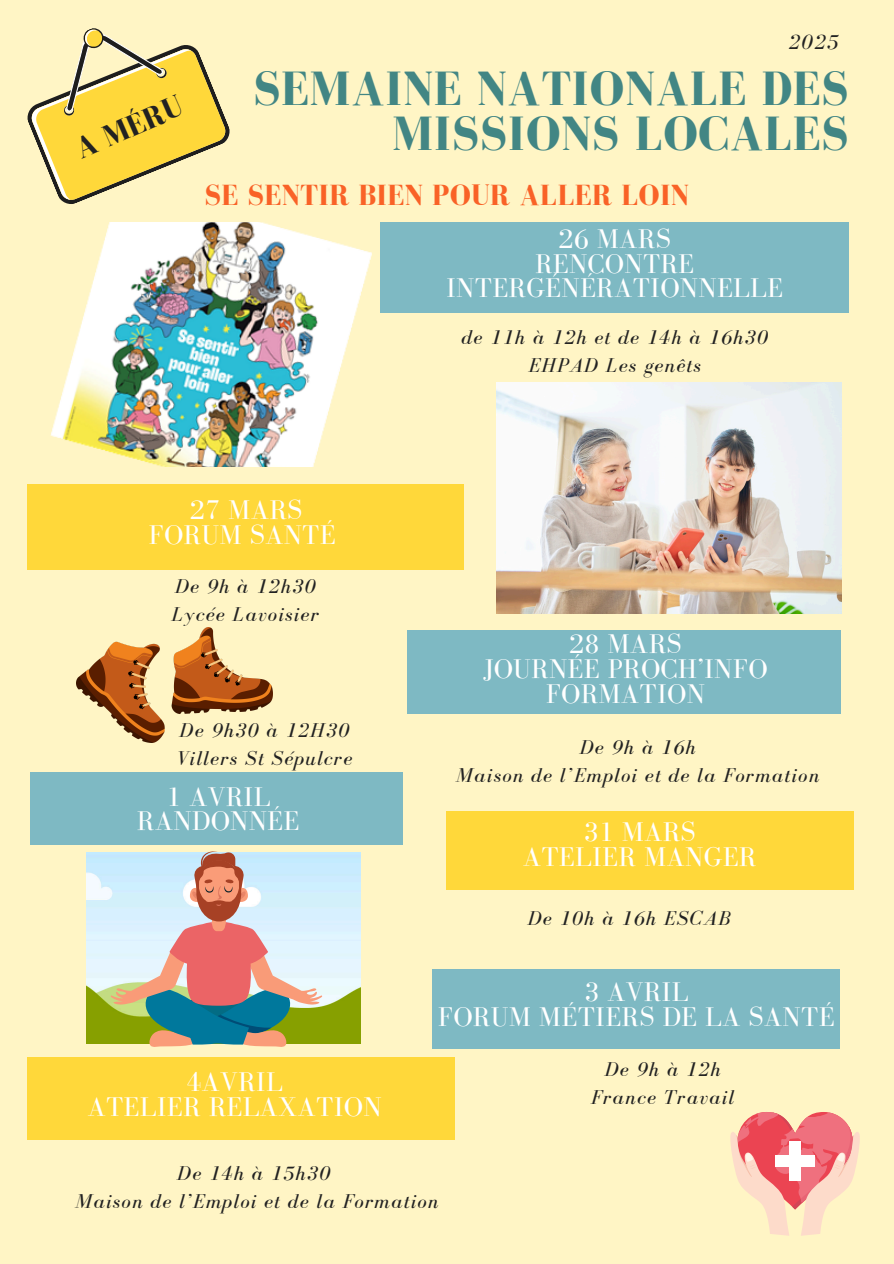
<style>
.page{position:relative;width:894px;height:1264px;background:#fff}
.page>*{position:absolute;margin:0;border:0;box-sizing:border-box;transform-origin:0 0}
.t1{font:700 49.5px/45px "Bodoni FLF";letter-spacing:.01em;color:#428684;text-align:right}
.t2{font:700 30.75px "Bodoni FLF";color:#222}
.t3{font:700 30px "Bodoni FLF";letter-spacing:.01em;color:#f96227}
.t4{font:27.75px/24.8px "Bodoni FLF";letter-spacing:.01em;color:#fff;text-align:center}
.t5{font:italic 21.45px "Bodoni FLF";color:#222}
.t6{font:italic 20.55px "Bodoni FLF";letter-spacing:.06em;color:#222}
</style>
<div class="page">
<div style="left:0;top:0;width:893px;height:1263px;background:#fff5c5"></div>
<img style="left:51px;top:222px;width:321px;height:244px">
<img style="left:496px;top:383px;width:345px;height:230px">
<img style="left:86px;top:853px;width:275px;height:190px">
<div style="left:380px;top:222px;width:468px;height:90px;background:#7eb9c3"></div>
<div style="left:27px;top:485px;width:436px;height:84px;background:#ffd83a"></div>
<div style="left:446px;top:811px;width:407px;height:79px;background:#ffd83a"></div>
<div style="left:407px;top:630px;width:433px;height:83px;background:#7eb9c3"></div>
<svg style="left:27px;top:28px;width:203px;height:176px"></svg>
<div style="left:30px;top:772px;width:372px;height:72px;background:#7eb9c3"></div>
<img style="left:76px;top:627px;width:196px;height:115px">
<div style="left:432px;top:969px;width:407px;height:79px;background:#7eb9c3"></div>
<div style="left:27px;top:1057px;width:427px;height:82px;background:#ffd83a"></div>
<svg style="left:111px;top:851px;width:211px;height:196px;background:#bcb8b0"></svg>
<svg style="left:730px;top:1112px;width:130px;height:123px"></svg>
<div style="left:789px;top:1140px;width:11px;height:40px;background:#fff"></div>
<div style="left:774px;top:1154px;width:40px;height:12px;background:#fff"></div>
<h2 class="t2" style="left:70px;top:135px;width:115px;rotate:-24deg">A MÉRU</h2>
<p class="t5" style="left:788px;top:30px;width:51px">2025</p>
<p class="t1" style="left:253px;top:66px;width:597px">SEMAINE NATIONALE DES<br>MISSIONS LOCALES</p>
<h2 class="t3" style="left:204px;top:178px;width:486px">SE SENTIR BIEN POUR ALLER LOIN</h2>
<p class="t4" style="left:446px;top:226px;width:338px">26 MARS<br>RENCONTRE<br>INTERGÉNÉRATIONNELLE</p>
<p class="t6" style="left:461px;top:326px;width:308px">de 11h à 12h et de 14h à 16h30</p>
<p class="t6" style="left:528px;top:354px;width:174px">EHPAD Les genêts</p>
<h2 class="t4" style="left:148px;top:497px;width:188px">27 MARS<br>FORUM SANTÉ</h2>
<h1 class="t6" style="left:175px;top:575px;width:142px">De 9h à 12h30</h1>
<h2 class="t6" style="left:171px;top:603px;width:149px">Lycée Lavoisier</h2>
<p class="t6" style="left:180px;top:719px;width:171px">De 9h30 à 12H30</p>
<p class="t6" style="left:176px;top:747px;width:177px">Villers St Sépulcre</p>
<h2 class="t4" style="left:137px;top:783px;width:164px">1 AVRIL<br>RANDONNÉE</h2>
<p class="t4" style="left:87px;top:1069px;width:296px">4AVRIL<br>ATELIER RELAXATION</p>
<p class="t4" style="left:483px;top:631px;width:286px">28 MARS<br>JOURNÉE PROCH’INFO<br>FORMATION</p>
<p class="t6" style="left:579px;top:735px;width:117px">De 9h à 16h</p>
<p class="t6" style="left:456px;top:763px;width:364px">Maison de l’Emploi et de la Formation</p>
<p class="t4" style="left:526px;top:634px;width:161px">26 MARS<br>RENCONTRE</p>
<p class="t4" style="left:522px;top:819px;width:235px">31 MARS<br>ATELIER MANGER</p>
<p class="t6" style="left:527px;top:906px;width:204px">De 10h à 16h ESCAB</p>
<p class="t4" style="left:438px;top:979px;width:398px">3 AVRIL<br>FORUM MÉTIERS DE LA SANTÉ</p>
<h2 class="t6" style="left:604px;top:1058px;width:117px">De 9h à 12h</h2>
<p class="t6" style="left:591px;top:1086px;width:145px">France Travail</p>
<p class="t6" style="left:177px;top:1162px;width:154px">De 14h à 15h30</p>
<h2 class="t6" style="left:75px;top:1190px;width:364px">Maison de l’Emploi et de la Formation</h2>
</div>
